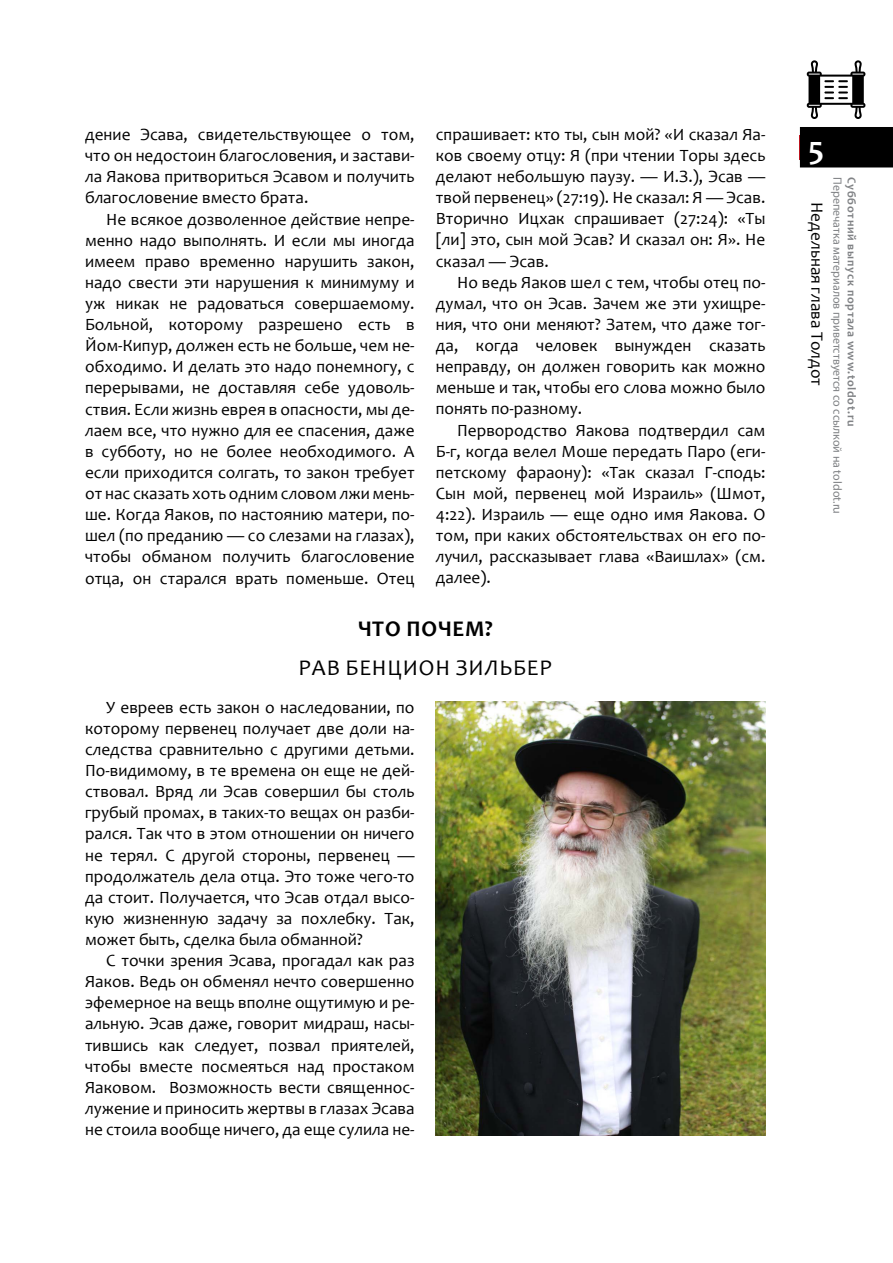
<style>
.page{position:relative;width:893px;height:1263px;background:#fff}
.page>*{position:absolute;margin:0;border:0;box-sizing:border-box;transform-origin:0 0}
.t1{font:700 33px "Candara";color:#fff}
.t2{font:22.5px "Candara";letter-spacing:.04em;color:#000}
.t3{font:700 22.5px "Candara";letter-spacing:.04em;color:#000}
.t4{font:17.25px/21.1px "Candara";color:#000;text-align:justify}
.t5{font:12px "Myriad Pro";color:#808285}
.t6{font:700 12px "Candara";letter-spacing:.06em;color:#808285}
</style>
<div class="page">
<div style="left:800px;top:127px;width:93px;height:40px;background:#000"></div>
<svg style="left:807px;top:60px;width:58px;height:59px"></svg>
<img style="left:436px;top:702px;width:329px;height:433px">
<p class="t4" style="left:436px;top:124px;width:331px">спрашивает: кто ты, сын мой? «И сказал Яа&shy;ков своему отцу: Я (при чтении Торы здесь делают небольшую паузу. — И.З.), Эсав — твой первенец» (27:19). Не сказал: Я — Эсав.<br>Вторично Ицхак спрашивает (27:24): «Ты [ли] это, сын мой Эсав? И сказал он: Я». Не сказал — Эсав.</p>
<p class="t4" style="left:436px;top:271px;width:331px;text-indent:21px">Но ведь Яаков шел с тем, чтобы отец по&shy;думал, что он Эсав. Зачем же эти ухищре&shy;ния, что они меняют? Затем, что даже тог&shy;да, когда человек вынужден сказать неправду, он должен говорить как можно меньше и так, чтобы его слова можно было понять по-разному.</p>
<p class="t4" style="left:436px;top:419px;width:331px;text-indent:21px">Первородство Яакова подтвердил сам Б-г, когда велел Моше передать Паро (еги&shy;петскому фараону): «Так сказал Г-сподь:<br>Сын мой, первенец мой Израиль» (Шмот, 4:22). Израиль — еще одно имя Яакова. О том, при каких обстоятельствах он его по&shy;лучил, рассказывает глава «Ваишлах» (см. далее).</p>
<h2 class="t3" style="left:358px;top:614px;width:136px">ЧТО ПОЧЕМ?</h2>
<h2 class="t2" style="left:299px;top:653px;width:255px">РАВ БЕНЦИОН ЗИЛЬБЕР</h2>
<p class="t4" style="left:85px;top:696px;width:331px;text-indent:21px">У евреев есть закон о наследовании, по которому первенец получает две доли на&shy;следства сравнительно с другими детьми.<br>По-видимому, в те времена он еще не дей&shy;ствовал. Вряд ли Эсав совершил бы столь грубый промах, в таких-то вещах он разби&shy;рался. Так что в этом отношении он ничего не терял. С другой стороны, первенец — продолжатель дела отца. Это тоже чего-то да стоит. Получается, что Эсав отдал высо&shy;кую жизненную задачу за похлебку. Так, может быть, сделка была обманной?</p>
<p class="t4" style="left:85px;top:950px;width:331px;text-indent:21px">С точки зрения Эсава, прогадал как раз Яаков. Ведь он обменял нечто совершенно эфемерное на вещь вполне ощутимую и ре&shy;альную. Эсав даже, говорит мидраш, насы&shy;тившись как следует, позвал приятелей, чтобы вместе посмеяться над простаком Яаковом. Возможность вести священнос&shy;лужение и приносить жертвы в глазах Эсава не стоила вообще ничего, да еще сулила не-</p>
<p class="t4" style="left:85px;top:124px;width:331px">дение Эсава, свидетельствующее о том, что он недостоин благословения, и застави&shy;ла Яакова притвориться Эсавом и получить благословение вместо брата.</p>
<p class="t4" style="left:85px;top:208px;width:331px;text-indent:21px">Не всякое дозволенное действие непре&shy;менно надо выполнять. И если мы иногда имеем право временно нарушить закон, надо свести эти нарушения к минимуму и уж никак не радоваться совершаемому.<br>Больной, которому разрешено есть в Йом-Кипур, должен есть не больше, чем не&shy;обходимо. И делать это надо понемногу, с перерывами, не доставляя себе удоволь&shy;ствия. Если жизнь еврея в опасности, мы де&shy;лаем все, что нужно для ее спасения, даже в субботу, но не более необходимого. А если приходится солгать, то закон требует от нас сказать хоть одним словом лжи мень&shy;ше. Когда Яаков, по настоянию матери, по&shy;шел (по преданию — со слезами на глазах), чтобы обманом получить благословение отца, он старался врать поменьше. Отец</p>
<h1 class="t1" style="left:808px;top:128px;width:17px">5</h1>
<p class="t4" style="left:828px;top:202px;width:185px;rotate:90deg">Недельная глава Толдот</p>
<p class="t5" style="left:845px;top:177px;width:338px;rotate:90deg">Перепечатка материалов приветствуется со ссылкой на toldot.ru</p>
<p class="t6" style="left:859px;top:177px;width:251px;rotate:90deg">Субботний выпуск портала www.toldot.ru</p>
</div>
